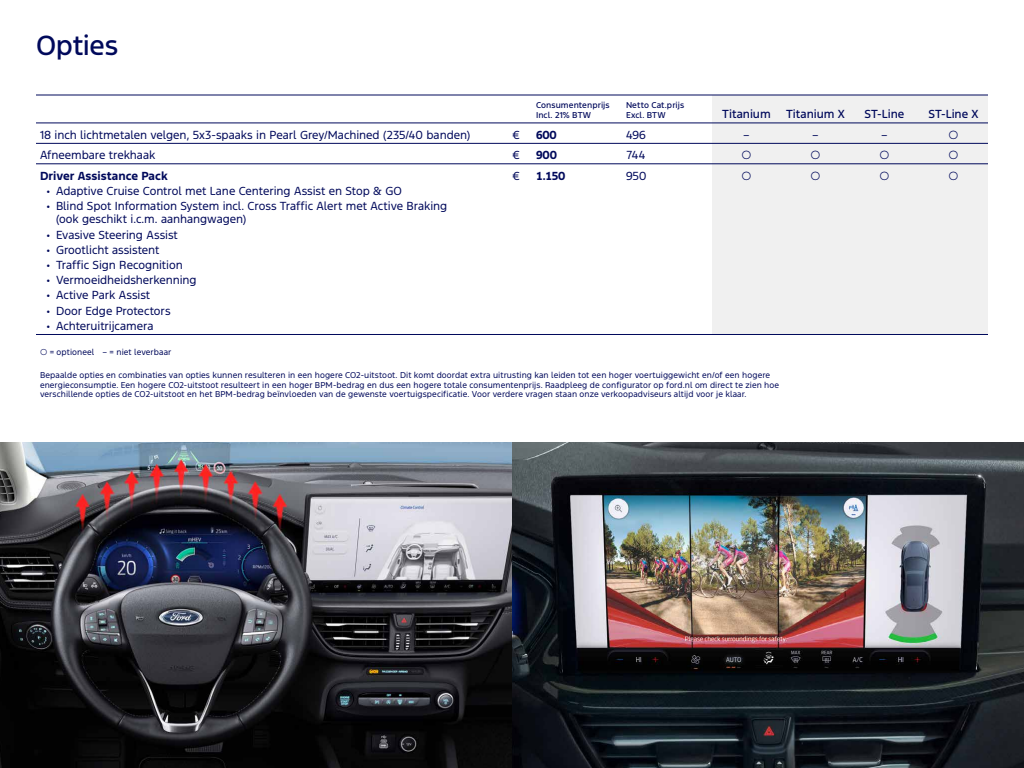
<style>
.page{position:relative;width:1024px;height:768px;background:#fff}
.page>*{position:absolute;margin:0;border:0;box-sizing:border-box;transform-origin:0 0}
.t1{font:500 26px "Ford F1";letter-spacing:-.015em;color:#00095b}
.t2{font:11px/13.2px "Ford F1";letter-spacing:-.005em;color:#00095b}
.t3{font:500 11px "Ford F1";letter-spacing:-.005em;color:#00095b}
.t4{font:700 11px "Ford F1";letter-spacing:.005em;color:#00095b}
.t5{font:8px/9.6px "Ford F1";letter-spacing:.01em;color:#00095b}
.t6{font:500 8px/9.6px "Ford F1";letter-spacing:.015em;color:#00095b}
</style>
<div class="page">
<div style="left:712px;top:96px;width:276px;height:238px;background:#f0f0f0"></div>
<hr style="left:36px;top:94px;width:472px;height:2px;background:#00095b">
<hr style="left:508px;top:94px;width:24px;height:2px;background:#00095b">
<hr style="left:532px;top:94px;width:90px;height:2px;background:#00095b">
<hr style="left:622px;top:94px;width:90px;height:2px;background:#00095b">
<hr style="left:712px;top:94px;width:69px;height:2px;background:#00095b">
<hr style="left:781px;top:94px;width:69px;height:2px;background:#00095b">
<hr style="left:850px;top:94px;width:69px;height:2px;background:#00095b">
<hr style="left:919px;top:94px;width:69px;height:2px;background:#00095b">
<hr style="left:532px;top:123px;width:90px;height:1px;background:#00095b">
<hr style="left:712px;top:123px;width:69px;height:1px;background:#00095b">
<hr style="left:781px;top:123px;width:69px;height:1px;background:#00095b">
<hr style="left:36px;top:143px;width:472px;height:1px;background:#00095b">
<svg style="left:508px;top:143px;width:24px;height:1px"></svg>
<hr style="left:532px;top:143px;width:90px;height:1px;background:#00095b">
<hr style="left:622px;top:143px;width:90px;height:1px;background:#00095b">
<hr style="left:712px;top:164px;width:69px;height:1px;background:#00095b">
<hr style="left:781px;top:164px;width:69px;height:1px;background:#00095b">
<hr style="left:850px;top:164px;width:69px;height:1px;background:#00095b">
<hr style="left:919px;top:164px;width:69px;height:1px;background:#00095b">
<hr style="left:36px;top:123px;width:472px;height:1px;background:#00095b">
<svg style="left:508px;top:123px;width:24px;height:1px"></svg>
<hr style="left:622px;top:123px;width:90px;height:1px;background:#00095b">
<hr style="left:850px;top:123px;width:69px;height:1px;background:#00095b">
<hr style="left:919px;top:123px;width:69px;height:1px;background:#00095b">
<hr style="left:712px;top:143px;width:69px;height:1px;background:#00095b">
<hr style="left:781px;top:143px;width:69px;height:1px;background:#00095b">
<hr style="left:850px;top:143px;width:69px;height:1px;background:#00095b">
<hr style="left:919px;top:143px;width:69px;height:1px;background:#00095b">
<hr style="left:36px;top:164px;width:472px;height:1px;background:#00095b">
<svg style="left:508px;top:164px;width:24px;height:1px"></svg>
<hr style="left:532px;top:164px;width:90px;height:1px;background:#00095b">
<hr style="left:622px;top:164px;width:90px;height:1px;background:#00095b">
<hr style="left:36px;top:334px;width:472px;height:1px;background:#00095b">
<svg style="left:508px;top:334px;width:24px;height:1px"></svg>
<hr style="left:532px;top:334px;width:90px;height:1px;background:#00095b">
<hr style="left:622px;top:334px;width:90px;height:1px;background:#00095b">
<hr style="left:712px;top:334px;width:69px;height:1px;background:#00095b">
<hr style="left:781px;top:334px;width:69px;height:1px;background:#00095b">
<hr style="left:850px;top:334px;width:69px;height:1px;background:#00095b">
<hr style="left:919px;top:334px;width:69px;height:1px;background:#00095b">
<img style="left:0;top:442px;width:1024px;height:326px">
<h1 class="t1" style="left:36px;top:28px;width:84px">Opties</h1>
<p class="t6" style="left:536px;top:101px;width:75px">Consumentenprijs<br>Incl. 21% BTW</p>
<p class="t6" style="left:626px;top:101px;width:60px">Netto Cat.prijs<br>Excl. BTW</p>
<h2 class="t3" style="left:722px;top:106px;width:50px">Titanium</h2>
<h2 class="t3" style="left:786px;top:106px;width:60px">Titanium X</h2>
<h2 class="t3" style="left:865px;top:106px;width:41px">ST-Line</h2>
<h2 class="t3" style="left:928px;top:106px;width:52px">ST-Line X</h2>
<h2 class="t2" style="left:40px;top:129px;width:432px">18 inch lichtmetalen velgen, 5x3-spaaks in Pearl Grey/Machined (235/40 banden)</h2>
<h2 class="t2" style="left:512px;top:129px;width:9px">€</h2>
<h2 class="t4" style="left:536px;top:127px;width:22px">600</h2>
<h2 class="t2" style="left:626px;top:129px;width:21px">496</h2>
<h2 class="t2" style="left:743px;top:129px;width:8px">–</h2>
<h2 class="t2" style="left:812px;top:129px;width:8px">–</h2>
<h2 class="t2" style="left:881px;top:129px;width:8px">–</h2>
<h2 class="t2" style="left:949px;top:129px;width:11px">○</h2>
<h2 class="t2" style="left:40px;top:149px;width:117px">Afneembare trekhaak</h2>
<h2 class="t2" style="left:512px;top:149px;width:9px">€</h2>
<h2 class="t4" style="left:536px;top:147px;width:22px">900</h2>
<h2 class="t2" style="left:626px;top:149px;width:21px">744</h2>
<h2 class="t2" style="left:742px;top:149px;width:11px">○</h2>
<h2 class="t2" style="left:811px;top:149px;width:11px">○</h2>
<h2 class="t2" style="left:880px;top:149px;width:11px">○</h2>
<h2 class="t2" style="left:949px;top:149px;width:11px">○</h2>
<h2 class="t4" style="left:40px;top:168px;width:129px">Driver Assistance Pack</h2>
<h2 class="t2" style="left:46px;top:185px;width:357px">• Adaptive Cruise Control met Lane Centering Assist en Stop &amp; GO</h2>
<h2 class="t2" style="left:56px;top:200px;width:393px;text-indent:-10px">• Blind Spot Information System incl. Cross Traffic Alert met Active Braking (ook geschikt i.c.m. aanhangwagen)</h2>
<h2 class="t2" style="left:46px;top:229px;width:133px">• Evasive Steering Assist</h2>
<h2 class="t2" style="left:46px;top:244px;width:115px">• Grootlicht assistent</h2>
<h2 class="t2" style="left:46px;top:259px;width:138px">• Traffic Sign Recognition</h2>
<h2 class="t2" style="left:46px;top:274px;width:152px">• Vermoeidheidsherkenning</h2>
<h2 class="t2" style="left:46px;top:289px;width:106px">• Active Park Assist</h2>
<h2 class="t2" style="left:46px;top:305px;width:126px">• Door Edge Protectors</h2>
<h2 class="t2" style="left:46px;top:320px;width:109px">• Achteruitrijcamera</h2>
<h2 class="t2" style="left:512px;top:170px;width:9px">€</h2>
<h2 class="t4" style="left:536px;top:168px;width:31px">1.150</h2>
<h2 class="t2" style="left:626px;top:170px;width:21px">950</h2>
<h2 class="t2" style="left:742px;top:170px;width:11px">○</h2>
<h2 class="t2" style="left:811px;top:170px;width:11px">○</h2>
<h2 class="t2" style="left:880px;top:170px;width:11px">○</h2>
<h2 class="t2" style="left:949px;top:170px;width:11px">○</h2>
<p class="t5" style="left:40px;top:348px;width:133px">○ = optioneel – = niet leverbaar</p>
<p class="t5" style="left:40px;top:371px;width:741px">Bepaalde opties en combinaties van opties kunnen resulteren in een hogere CO2-uitstoot. Dit komt doordat extra uitrusting kan leiden tot een hoger voertuiggewicht en/of een hogere energieconsumptie. Een hogere CO2-uitstoot resulteert in een hoger BPM-bedrag en dus een hogere totale consumentenprijs. Raadpleeg de configurator op ford.nl om direct te zien hoe verschillende opties de CO2-uitstoot en het BPM-bedrag beïnvloeden van de gewenste voertuigspecificatie. Voor verdere vragen staan onze verkoopadviseurs altijd voor je klaar.</p>
</div>
